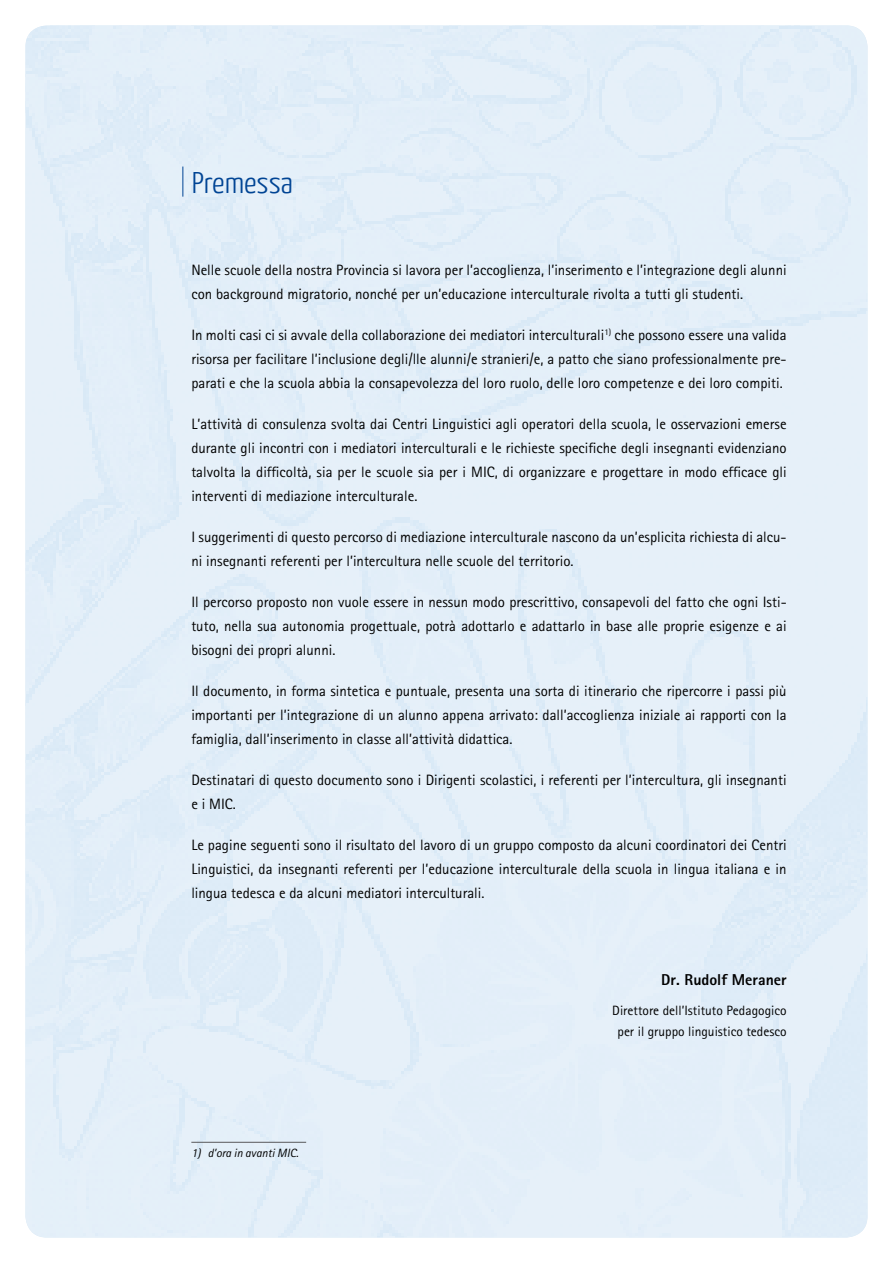
<style>
.page{position:relative;width:893px;height:1263px;background:#fff}
.page>*{position:absolute;margin:0;border:0;box-sizing:border-box;transform-origin:0 0}
.t1{font:300 30px "Yanone Kaffeesatz";color:#004494;scale:1.1 1}
.t2{font:800 15.75px "Rotis Sans Serif";color:#000}
.t3{font:15px/24px "Rotis Sans Serif";color:#000;text-align:justify}
.t4{font:13.5px/21px "Rotis Sans Serif";color:#000;text-align:center}
.t5{font:italic 12px "Rotis Sans Serif";color:#000}
</style>
<div class="page">
<div style="left:26px;top:26px;width:841px;height:1211px;background:#e4f0f9"></div>
<hr style="left:191px;top:1142px;width:115px;height:1px;background:#58585a">
<hr style="left:182px;top:167px;width:1px;height:30px;background:#004494">
<h1 class="t1" style="left:192px;top:163px;width:94px">Premessa</h1>
<p class="t3" style="left:191px;top:258px;width:597px">Nelle scuole della nostra Provincia si lavora per l’accoglienza, l’inserimento e l’integrazione degli alunni con background migratorio, nonché per un’educazione interculturale rivolta a tutti gli studenti.</p>
<p class="t3" style="left:191px;top:323px;width:597px">In molti casi ci si avvale della collaborazione dei mediatori interculturali<sup>1)</sup> che possono essere una valida risorsa per facilitare l’inclusione degli/lle alunni/e stranieri/e, a patto che siano professionalmente pre&shy;parati e che la scuola abbia la consapevolezza del loro ruolo, delle loro competenze e dei loro compiti.</p>
<p class="t3" style="left:191px;top:412px;width:597px">L’attività di consulenza svolta dai Centri Linguistici agli operatori della scuola, le osservazioni emerse durante gli incontri con i mediatori interculturali e le richieste specifiche degli insegnanti evidenziano talvolta la difficoltà, sia per le scuole sia per i MIC, di organizzare e progettare in modo efficace gli interventi di mediazione interculturale.</p>
<p class="t3" style="left:191px;top:525px;width:597px">I suggerimenti di questo percorso di mediazione interculturale nascono da un’esplicita richiesta di alcu&shy;ni insegnanti referenti per l’intercultura nelle scuole del territorio.</p>
<p class="t3" style="left:191px;top:590px;width:597px">Il percorso proposto non vuole essere in nessun modo prescrittivo, consapevoli del fatto che ogni Isti&shy;tuto, nella sua autonomia progettuale, potrà adottarlo e adattarlo in base alle proprie esigenze e ai bisogni dei propri alunni.</p>
<p class="t3" style="left:191px;top:679px;width:597px">Il documento, in forma sintetica e puntuale, presenta una sorta di itinerario che ripercorre i passi più importanti per l’integrazione di un alunno appena arrivato: dall’accoglienza iniziale ai rapporti con la famiglia, dall’inserimento in classe all’attività didattica.</p>
<p class="t3" style="left:191px;top:768px;width:597px">Destinatari di questo documento sono i Dirigenti scolastici, i referenti per l’intercultura, gli insegnanti e i MIC.</p>
<p class="t3" style="left:191px;top:833px;width:597px">Le pagine seguenti sono il risultato del lavoro di un gruppo composto da alcuni coordinatori dei Centri Linguistici, da insegnanti referenti per l’educazione interculturale della scuola in lingua italiana e in lingua tedesca e da alcuni mediatori interculturali.</p>
<p class="t5" style="left:191px;top:1145px;width:109px">1) d’ora in avanti MIC.</p>
<p class="t2" style="left:661px;top:970px;width:127px">Dr. Rudolf Meraner</p>
<p class="t4" style="left:612px;top:1000px;width:176px">Direttore dell’Istituto Pedagogico per il gruppo linguistico tedesco</p>
</div>
